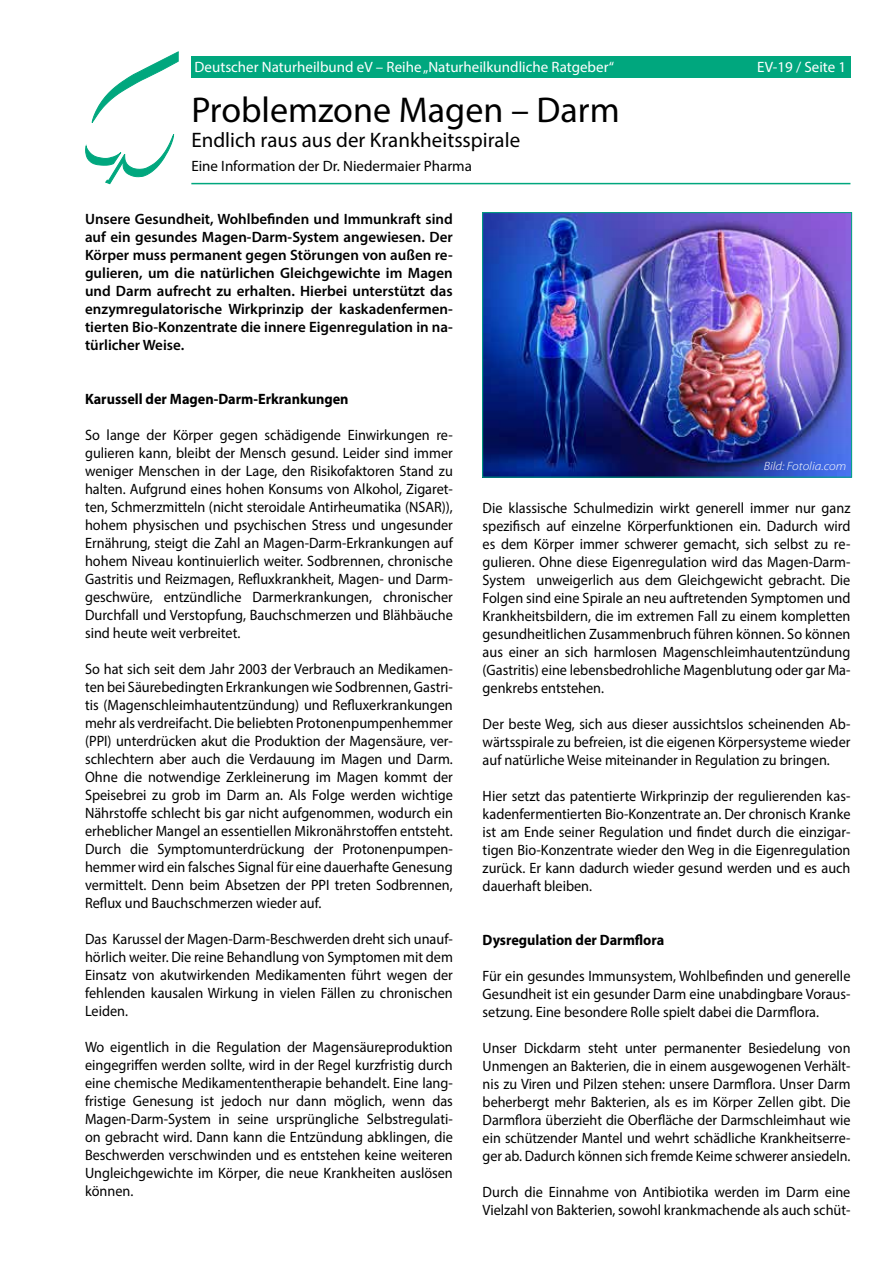
<style>
.page{position:relative;width:893px;height:1263px;background:#fff}
.page>*{position:absolute;margin:0;border:0;box-sizing:border-box;transform-origin:0 0}
.t1{font:36px "Myriad Pro";color:#000}
.t2{font:21px "Myriad Pro";color:#000}
.t3{font:15px/18px "Myriad Pro";color:#000;text-align:justify;scale:.95 1}
.t4{font:15px/18px "Myriad Pro";color:#000;text-align:justify;scale:.94 1}
.t5{font:600 15px/18px "Myriad Pro";color:#000;text-align:justify}
.t6{font:15px "Myriad Pro";color:#fff}
.t7{font:700 15px "Myriad Pro";color:#000;scale:.95 1}
.t8{font:15px "Myriad Pro";color:#000}
.t9{font:italic 300 12px "Myriad Pro";color:#fff;scale:1.1 1}
</style>
<div class="page">
<div style="left:191px;top:56px;width:659px;height:22px;background:#00a77e"></div>
<hr style="left:191px;top:183px;width:659px;height:1px;background:#00a77e">
<svg style="left:92px;top:52px;width:87px;height:71px"></svg>
<svg style="left:85px;top:134px;width:89px;height:50px"></svg>
<img style="left:484px;top:214px;width:366px;height:261px">
<div style="left:482px;top:212px;width:370px;height:265px;border:1px solid #00a77e"></div>
<p class="t6" style="left:195px;top:58px;width:421px">Deutscher Naturheilbund eV – Reihe „Naturheilkundliche Ratgeber“</p>
<p class="t6" style="left:757px;top:58px;width:90px">EV-19 / Seite 1</p>
<h1 class="t1" style="left:191px;top:88px;width:430px">Problemzone Magen – Darm</h1>
<h2 class="t2" style="left:191px;top:127px;width:330px">Endlich raus aus der Krankheitsspirale</h2>
<p class="t8" style="left:191px;top:157px;width:282px">Eine Information der Dr. Niedermaier Pharma</p>
<p class="t5" style="left:85px;top:209px;width:369px">Unsere Gesundheit, Wohlbefinden und Immunkraft sind auf ein gesundes Magen-Darm-System angewiesen. Der Körper muss permanent gegen Störungen von außen re&shy;gulieren, um die natürlichen Gleichgewichte im Magen und Darm aufrecht zu erhalten. Hierbei unterstützt das enzymregulatorische Wirkprinzip der kaskadenfermen&shy;tierten Bio-Konzentrate die innere Eigenregulation in na&shy;türlicher Weise.</p>
<p class="t7" style="left:85px;top:389px;width:279px">Karussell der Magen-Darm-Erkrankungen</p>
<p class="t3" style="left:85px;top:426px;width:389px">So lange der Körper gegen schädigende Einwirkungen re&shy;gulieren kann, bleibt der Mensch gesund. Leider sind immer weniger Menschen in der Lage, den Risikofaktoren Stand zu halten. Aufgrund eines hohen Konsums von Alkohol, Zigaret&shy;ten, Schmerzmitteln (nicht steroidale Antirheumatika (NSAR)), hohem physischen und psychischen Stress und ungesunder Ernährung, steigt die Zahl an Magen-Darm-Erkrankungen auf hohem Niveau kontinuierlich weiter. Sodbrennen, chronische Gastritis und Reizmagen, Refluxkrankheit, Magen- und Darm&shy;geschwüre, entzündliche Darmerkrankungen, chronischer Durchfall und Verstopfung, Bauchschmerzen und Blähbäuche sind heute weit verbreitet.</p>
<p class="t3" style="left:85px;top:660px;width:389px">So hat sich seit dem Jahr 2003 der Verbrauch an Medikamen&shy;ten bei Säurebedingten Erkrankungen wie Sodbrennen, Gastri&shy;tis (Magenschleimhautentzündung) und Refluxerkrankungen mehr als verdreifacht. Die beliebten Protonenpumpenhemmer (PPI) unterdrücken akut die Produktion der Magensäure, ver&shy;schlechtern aber auch die Verdauung im Magen und Darm.<br>Ohne die notwendige Zerkleinerung im Magen kommt der Speisebrei zu grob im Darm an. Als Folge werden wichtige Nährstoffe schlecht bis gar nicht aufgenommen, wodurch ein erheblicher Mangel an essentiellen Mikronährstoffen entsteht.<br>Durch die Symptomunterdrückung der Protonenpumpen&shy;hemmer wird ein falsches Signal für eine dauerhafte Genesung vermittelt. Denn beim Absetzen der PPI treten Sodbrennen, Reflux und Bauchschmerzen wieder auf.</p>
<p class="t3" style="left:85px;top:930px;width:389px">Das Karussel der Magen-Darm-Beschwerden dreht sich unauf&shy;hörlich weiter. Die reine Behandlung von Symptomen mit dem Einsatz von akutwirkenden Medikamenten führt wegen der fehlenden kausalen Wirkung in vielen Fällen zu chronischen Leiden.</p>
<p class="t3" style="left:85px;top:1038px;width:389px">Wo eigentlich in die Regulation der Magensäureproduktion eingegriffen werden sollte, wird in der Regel kurzfristig durch eine chemische Medikamententherapie behandelt. Eine lang&shy;fristige Genesung ist jedoch nur dann möglich, wenn das Magen-Darm-System in seine ursprüngliche Selbstregulati&shy;on gebracht wird. Dann kann die Entzündung abklingen, die Beschwerden verschwinden und es entstehen keine weiteren Ungleichgewichte im Körper, die neue Krankheiten auslösen können.</p>
<p class="t9" style="left:764px;top:459px;width:76px">Bild: Fotolia.com</p>
<p class="t3" style="left:483px;top:499px;width:389px">Die klassische Schulmedizin wirkt generell immer nur ganz spezifisch auf einzelne Körperfunktionen ein. Dadurch wird es dem Körper immer schwerer gemacht, sich selbst zu re&shy;gulieren. Ohne diese Eigenregulation wird das Magen-Darm-System unweigerlich aus dem Gleichgewicht gebracht. Die Folgen sind eine Spirale an neu auftretenden Symptomen und Krankheitsbildern, die im extremen Fall zu einem kompletten gesundheitlichen Zusammenbruch führen können. So können aus einer an sich harmlosen Magenschleimhautentzündung (Gastritis) eine lebensbedrohliche Magenblutung oder gar Ma&shy;genkrebs entstehen.</p>
<p class="t3" style="left:483px;top:715px;width:389px">Der beste Weg, sich aus dieser aussichtslos scheinenden Ab&shy;wärtsspirale zu befreien, ist die eigenen Körpersysteme wieder auf natürliche Weise miteinander in Regulation zu bringen.</p>
<p class="t3" style="left:483px;top:787px;width:389px">Hier setzt das patentierte Wirkprinzip der regulierenden kas&shy;kadenfermentierten Bio-Konzentrate an. Der chronisch Kranke ist am Ende seiner Regulation und findet durch die einzigar&shy;tigen Bio-Konzentrate wieder den Weg in die Eigenregulation zurück. Er kann dadurch wieder gesund werden und es auch dauerhaft bleiben.</p>
<p class="t7" style="left:483px;top:930px;width:193px">Dysregulation der Darmflora</p>
<p class="t3" style="left:483px;top:967px;width:389px">Für ein gesundes Immunsystem, Wohlbefinden und generelle Gesundheit ist ein gesunder Darm eine unabdingbare Voraus&shy;setzung. Eine besondere Rolle spielt dabei die Darmflora.</p>
<p class="t4" style="left:483px;top:1039px;width:393px">Unser Dickdarm steht unter permanenter Besiedelung von Unmengen an Bakterien, die in einem ausgewogenen Verhält&shy;nis zu Viren und Pilzen stehen: unsere Darmflora. Unser Darm beherbergt mehr Bakterien, als es im Körper Zellen gibt. Die Darmflora überzieht die Oberfläche der Darmschleimhaut wie ein schützender Mantel und wehrt schädliche Krankheitserre&shy;ger ab. Dadurch können sich fremde Keime schwerer ansiedeln.</p>
<p class="t3" style="left:483px;top:1183px;width:389px">Durch die Einnahme von Antibiotika werden im Darm eine<br>Vielzahl von Bakterien, sowohl krankmachende als auch schüt-</p>
</div>
